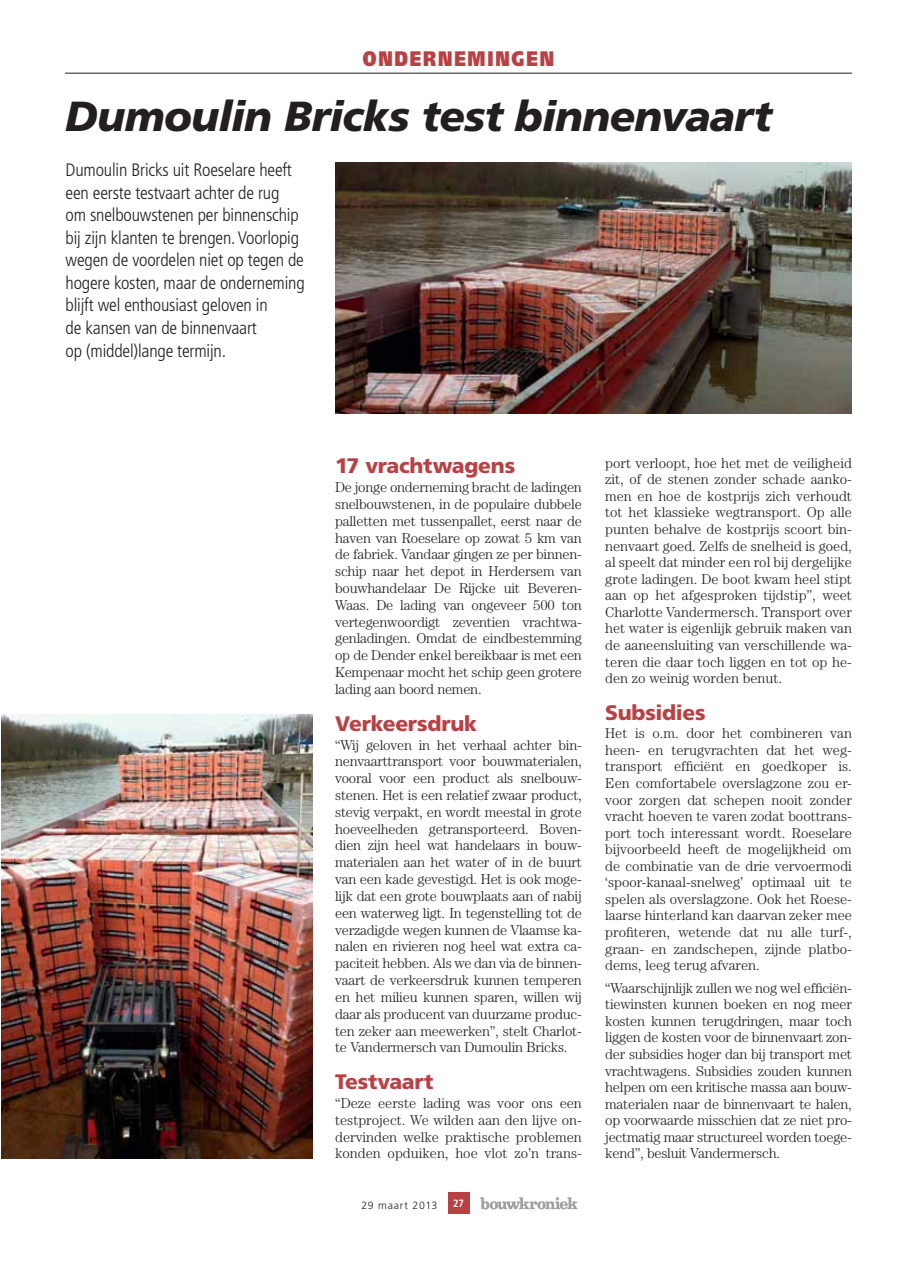
<style>
.page{position:relative;width:917px;height:1266px;background:#fff}
.page>*{position:absolute;margin:0;border:0;box-sizing:border-box;transform-origin:0 0}
.t1{font:italic 900 42px "Frutiger LT";letter-spacing:-.02em;color:#231f20}
.t2{font:900 21px "Frutiger LT";letter-spacing:-.015em;color:#b84144}
.t3{font:900 21px "Frutiger LT";letter-spacing:.105em;color:#b84144;scale:.8 1}
.t4{font:300 condensed 18px/22.5px "Frutiger LT";letter-spacing:-.01em;color:#231f20}
.t5{font:300 14.25px/16.5px "Century LT";letter-spacing:-.01em;color:#231f20;text-align:justify}
.t6{font:300 10.5px "Frutiger LT";letter-spacing:.075em;color:#231f20}
.t7{font:700 condensed 10.5px "Frutiger LT";color:#fff}
</style>
<div class="page">
<svg style="left:480px;top:1197px;width:97px;height:12px"></svg>
<div style="left:448px;top:1192px;width:21px;height:21px;background:#b84144"></div>
<hr style="left:65px;top:73px;width:787px;height:1px;background:#231f20">
<img style="left:1px;top:714px;width:311px;height:444px">
<img style="left:335px;top:163px;width:517px;height:250px">
<h2 class="t3" style="left:363px;top:52px;width:240px">ONDERNEMINGEN</h2>
<h1 class="t1" style="left:65px;top:96px;width:708px">Dumoulin Bricks test binnenvaart</h1>
<p class="t4" style="left:66px;top:160px;width:240px">Dumoulin Bricks uit Roeselare heeft een eerste testvaart achter de rug<br>om snelbouwstenen per binnenschip bij zijn klanten te brengen. Voorlopig wegen de voordelen niet op tegen de hogere kosten, maar de onderneming blijft wel enthousiast geloven in<br>de kansen van de binnenvaart<br>op (middel)lange termijn.</p>
<h2 class="t2" style="left:335px;top:455px;width:182px">17 vrachtwagens</h2>
<p class="t5" style="left:335px;top:480px;width:248px">De jonge onderneming bracht de ladingen snelbouwstenen, in de populaire dubbele palletten met tussenpallet, eerst naar de haven van Roeselare op zowat 5 km van de fabriek. Vandaar gingen ze per binnen&shy;schip naar het depot in Herdersem van bouwhandelaar De Rijcke uit Beveren-Waas. De lading van ongeveer 500 ton vertegenwoordigt zeventien vrachtwa&shy;genladingen. Omdat de eindbestemming op de Dender enkel bereikbaar is met een Kempenaar mocht het schip geen grotere lading aan boord nemen.</p>
<h2 class="t2" style="left:335px;top:713px;width:143px">Verkeersdruk</h2>
<p class="t5" style="left:335px;top:737px;width:248px">“Wij geloven in het verhaal achter bin&shy;nenvaarttransport voor bouwmaterialen, vooral voor een product als snelbouw&shy;stenen. Het is een relatief zwaar product, stevig verpakt, en wordt meestal in grote hoeveelheden getransporteerd. Boven&shy;dien zijn heel wat handelaars in bouw&shy;materialen aan het water of in de buurt van een kade gevestigd. Het is ook moge&shy;lijk dat een grote bouwplaats aan of nabij een waterweg ligt. In tegenstelling tot de verzadigde wegen kunnen de Vlaamse ka&shy;nalen en rivieren nog heel wat extra ca&shy;paciteit hebben. Als we dan via de binnen&shy;vaart de verkeersdruk kunnen temperen en het milieu kunnen sparen, willen wij daar als producent van duurzame produc&shy;ten zeker aan meewerken”, stelt Charlot&shy;te Vandermersch van Dumoulin Bricks.</p>
<h2 class="t2" style="left:335px;top:1071px;width:100px">Testvaart</h2>
<p class="t5" style="left:335px;top:1096px;width:248px">“Deze eerste lading was voor ons een testproject. We wilden aan den lijve on&shy;dervinden welke praktische problemen konden opduiken, hoe vlot zo’n trans-</p>
<p class="t6" style="left:361px;top:1199px;width:77px">29 maart 2013</p>
<p class="t7" style="left:453px;top:1198px;width:12px">27</p>
<p class="t5" style="left:605px;top:456px;width:248px">port verloopt, hoe het met de veiligheid zit, of de stenen zonder schade aanko&shy;men en hoe de kostprijs zich verhoudt tot het klassieke wegtransport. Op alle punten behalve de kostprijs scoort bin&shy;nenvaart goed. Zelfs de snelheid is goed, al speelt dat minder een rol bij dergelijke grote ladingen. De boot kwam heel stipt aan op het afgesproken tijdstip”, weet Charlotte Vandermersch. Transport over het water is eigenlijk gebruik maken van de aaneensluiting van verschillende wa&shy;teren die daar toch liggen en tot op he&shy;den zo weinig worden benut.</p>
<h2 class="t2" style="left:605px;top:702px;width:102px">Subsidies</h2>
<p class="t5" style="left:605px;top:726px;width:248px">Het is o.m. door het combineren van heen- en terugvrachten dat het weg&shy;transport efficiënt en goedkoper is.<br>Een comfortabele overslagzone zou er&shy;voor zorgen dat schepen nooit zonder vracht hoeven te varen zodat boottrans&shy;port toch interessant wordt. Roeselare bijvoorbeeld heeft de mogelijkheid om de combinatie van de drie vervoermodi ‘spoor-kanaal-snelweg’ optimaal uit te spelen als overslagzone. Ook het Roese&shy;laarse hinterland kan daarvan zeker mee profiteren, wetende dat nu alle turf-, graan- en zandschepen, zijnde platbo&shy;dems, leeg terug afvaren.</p>
<p class="t5" style="left:605px;top:981px;width:248px">“Waarschijnlijk zullen we nog wel efficiën&shy;tiewinsten kunnen boeken en nog meer kosten kunnen terugdringen, maar toch liggen de kosten voor de binnenvaart zon&shy;der subsidies hoger dan bij transport met vrachtwagens. Subsidies zouden kunnen helpen om een kritische massa aan bouw&shy;materialen naar de binnenvaart te halen, op voorwaarde misschien dat ze niet pro&shy;jectmatig maar structureel worden toege&shy;kend”, besluit Vandermersch.</p>
</div>
